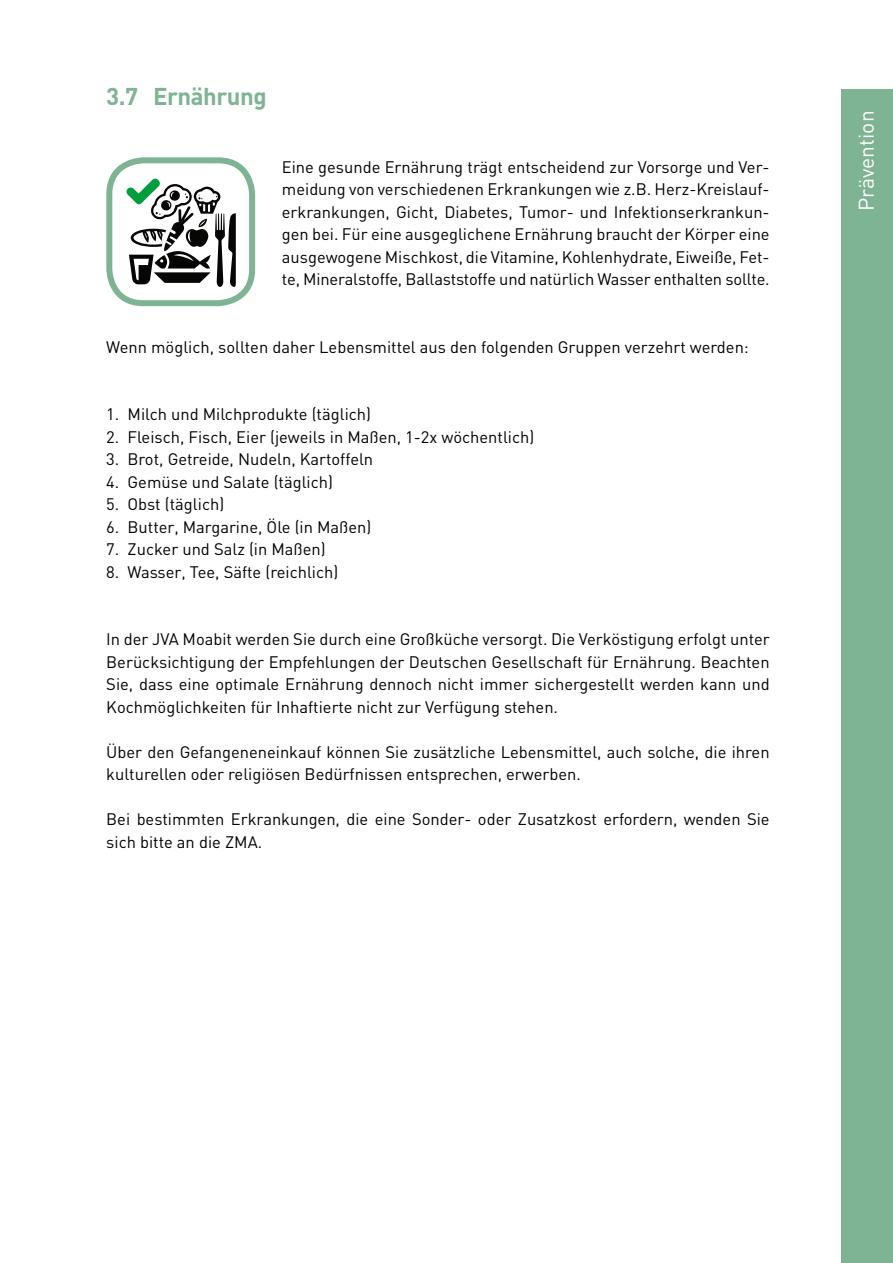
<style>
.page{position:relative;width:893px;height:1263px;background:#fff}
.page>*{position:absolute;margin:0;border:0;box-sizing:border-box;transform-origin:0 0}
.t1{font:700 24px "DIN";letter-spacing:-.02em;color:#7eb393}
.t2{font:21px "DIN";color:#fff}
.t3{font:16.5px/22.5px "DIN";color:#000;text-align:justify}
</style>
<div class="page">
<div style="left:842px;top:89px;width:51px;height:1174px;background:#7eb393"></div>
<div style="left:106px;top:157px;width:149px;height:149px;border:6px solid #7eb393;border-radius:34px"></div>
<svg style="left:126px;top:179px;width:110px;height:108px"></svg>
<p class="t1" style="left:106px;top:81px;width:162px">3.7 Ernährung</p>
<p class="t3" style="left:282px;top:155px;width:489px">Eine gesunde Ernährung trägt entscheidend zur Vorsorge und Ver&shy;meidung von verschiedenen Erkrankungen wie z.B. Herz-Kreislauf&shy;erkrankungen, Gicht, Diabetes, Tumor- und Infektionserkrankun&shy;gen bei. Für eine ausgeglichene Ernährung braucht der Körper eine ausgewogene Mischkost, die Vitamine, Kohlenhydrate, Eiweiße, Fet&shy;te, Mineralstoffe, Ballaststoffe und natürlich Wasser enthalten sollte.</p>
<p class="t3" style="left:106px;top:335px;width:644px">Wenn möglich, sollten daher Lebensmittel aus den folgenden Gruppen verzehrt werden:</p>
<p class="t3" style="left:106px;top:402px;width:266px">1. Milch und Milchprodukte (täglich)</p>
<p class="t3" style="left:106px;top:425px;width:430px">2. Fleisch, Fisch, Eier (jeweils in Maßen, 1-2x wöchentlich)</p>
<p class="t3" style="left:106px;top:447px;width:268px">3. Brot, Getreide, Nudeln, Kartoffeln</p>
<p class="t3" style="left:106px;top:470px;width:228px">4. Gemüse und Salate (täglich)</p>
<p class="t3" style="left:106px;top:492px;width:119px">5. Obst (täglich)</p>
<p class="t3" style="left:106px;top:515px;width:267px">6. Butter, Margarine, Öle (in Maßen)</p>
<p class="t3" style="left:106px;top:537px;width:221px">7. Zucker und Salz (in Maßen)</p>
<p class="t3" style="left:106px;top:560px;width:234px">8. Wasser, Tee, Säfte (reichlich)</p>
<p class="t3" style="left:106px;top:627px;width:665px">In der JVA Moabit werden Sie durch eine Großküche versorgt. Die Verköstigung erfolgt unter Berücksichtigung der Empfehlungen der Deutschen Gesellschaft für Ernährung. Beachten Sie, dass eine optimale Ernährung dennoch nicht immer sichergestellt werden kann und Kochmöglichkeiten für Inhaftierte nicht zur Verfügung stehen.</p>
<p class="t3" style="left:106px;top:740px;width:665px">Über den Gefangeneneinkauf können Sie zusätzliche Lebensmittel, auch solche, die ihren kulturellen oder religiösen Bedürfnissen entsprechen, erwerben.</p>
<p class="t3" style="left:106px;top:807px;width:665px">Bei bestimmten Erkrankungen, die eine Sonder- oder Zusatzkost erfordern, wenden Sie sich bitte an die ZMA.</p>
<p class="t2" style="left:853px;top:211px;width:102px;rotate:-90deg">Prävention</p>
</div>
